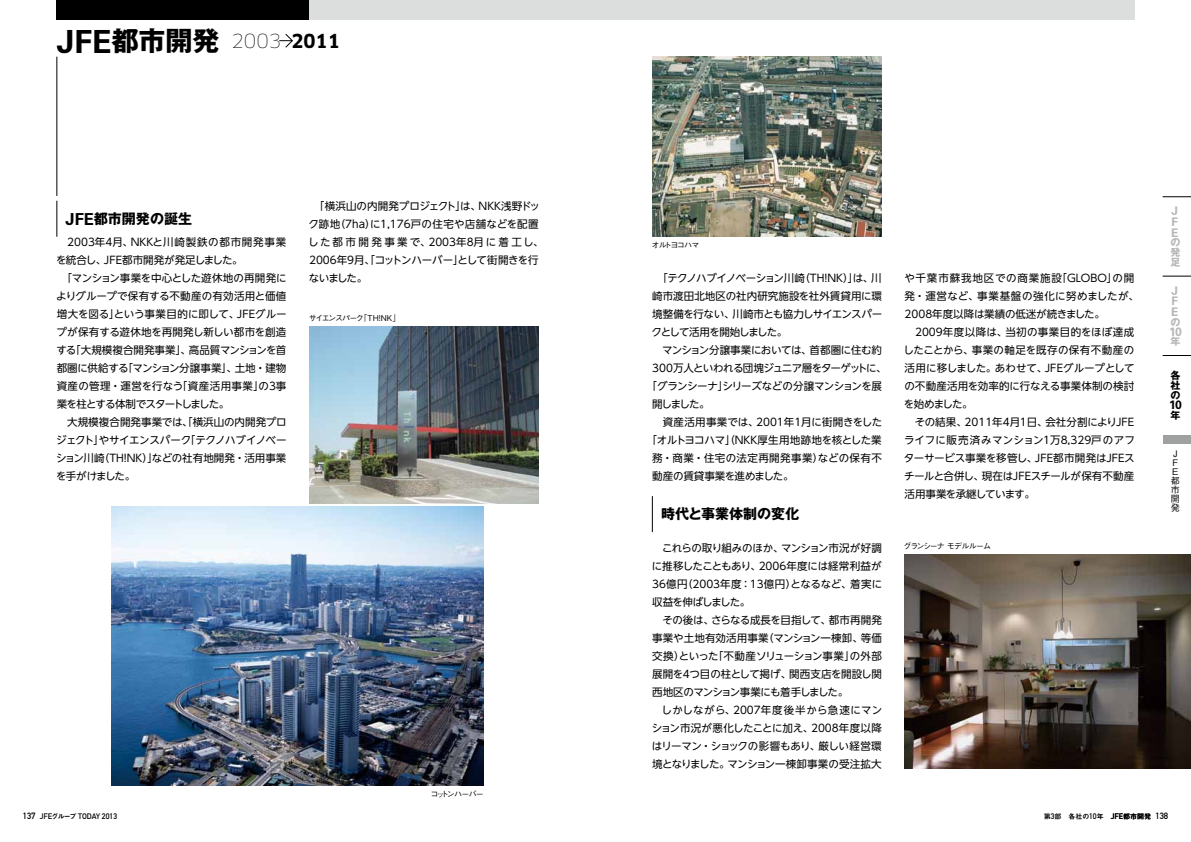
<style>
.page{position:relative;width:1191px;height:842px;background:#fff}
.page>*{position:absolute;margin:0;border:0;box-sizing:border-box;transform-origin:0 0}
.t1{font:700 27px "Gothic MB101 Pro";color:#000}
.t2{font:700 14px "Gothic MB101 Pro";color:#000}
.t3{font:700 12.1px "Univers LT Std";color:#000}
.t4{font:700 12.1px "Univers LT Std";color:#b5b6b6}
.t5{font:700 11.8px/10.8px "Univers LT Std";color:#b5b6b6;text-align:justify}
.t6{font:10.5px/18px "UD Shin Go NT Pro";letter-spacing:-.005em;color:#000;text-align:justify}
.t7{font:10.5px/18px "UD Shin Go NT Pro";letter-spacing:.015em;color:#000}
.t8{font:10.5px "UD Shin Go NT Pro";letter-spacing:-.03em;color:#000}
.t9{font:10.5px "UD Shin Go NT Pro";letter-spacing:-.045em;color:#000}
.t10{font:10.5px "UD Shin Go NT Pro";letter-spacing:-.06em;color:#000}
.t11{font:10.5px "UD Shin Go NT Pro";letter-spacing:.03em;color:#000}
.t12{font:10.5px "UD Shin Go NT Pro";letter-spacing:.035em;color:#000}
.t13{font:10.5px "UD Shin Go NT Pro";letter-spacing:.04em;color:#000}
.t14{font:10.5px "UD Shin Go NT Pro";letter-spacing:-.09em;color:#000}
.t15{font:10.5px "UD Shin Go NT Pro";letter-spacing:-.075em;color:#000}
.t16{font:700 10px/9.9px "Gothic MB101 Pro";color:#b5b6b6;text-align:justify}
.t17{font:700 10px/9.9px "Gothic MB101 Pro";color:#000;text-align:justify}
.t18{font:500 9px/9px "Gothic BBB Pro";color:#000}
.t19{font:500 8px "Gothic BBB Pro";letter-spacing:-.125em;color:#000}
.t20{font:500 8px "Gothic BBB Pro";letter-spacing:-.105em;color:#000}
.t21{font:500 8px "Gothic BBB Pro";letter-spacing:-.155em;color:#000}
.t22{font:7.9px "DIN Mittelschrift Std";letter-spacing:-.01em;color:#000}
.t23{font:7px "Midashi Go Pro MB31";color:#000}
.s1{font-family:"Univers LT Std";font-size:31.9px}
.s2{font-family:"Clan";font-weight:100;font-size:18.9px}
.s3{font-family:"Clan";font-size:18.9px}
.s4{font-family:"Univers LT Std";font-size:16.5px}
.s5{font-size:9px}
.s6{font-family:"Midashi Go Pro MB31";font-size:7px}
.s7{font-size:8px}
.s8{font-family:"DIN Mittelschrift Std";font-size:8px}
.s9{font-family:"DIN Mittelschrift Std";font-size:7.9px}
.s10{font-family:"DIN Mittelschrift Std";font-size:9px}
</style>
<div class="page">
<img style="left:112px;top:507px;width:371px;height:278px">
<svg style="left:279px;top:34px;width:14px;height:14px"></svg>
<hr style="left:57px;top:201px;width:1px;height:36px;background:#000">
<hr style="left:652px;top:496px;width:1px;height:36px;background:#000">
<div style="left:57px;top:0;width:1077px;height:20px;background:#dcdddd"></div>
<div style="left:57px;top:0;width:252px;height:20px;background:#000"></div>
<img style="left:652px;top:57px;width:230px;height:180px">
<img style="left:309px;top:327px;width:230px;height:177px">
<img style="left:904px;top:555px;width:287px;height:214px">
<hr style="left:57px;top:57px;width:1px;height:139px;background:#000">
<div style="left:1162px;top:435px;width:29px;height:8px;background:#9fa0a0"></div>
<svg style="left:1162px;top:355px;width:29px;height:1px"></svg>
<svg style="left:1162px;top:276px;width:29px;height:1px"></svg>
<svg style="left:1162px;top:197px;width:29px;height:1px"></svg>
<h1 class="t1" style="left:57px;top:19px;width:284px"><span class="s1">JFE</span>都市開発 <span class="s2">2003</span> <span class="s3">2011</span></h1>
<h2 class="t2" style="left:65px;top:207px;width:128px"><span class="s4">JFE</span>都市開発の誕生</h2>
<p class="t11" style="left:67px;top:233px;width:221px">2003年4月、NKKと川崎製鉄の都市開発事業</p>
<p class="t6" style="left:56px;top:251px;width:207px">を統合し、JFE都市開発が発足しました。　　</p>
<p class="t6" style="left:62px;top:269px;width:227px">「マンション事業を中心とした遊休地の再開発に</p>
<p class="t7" style="left:56px;top:287px;width:231px">よりグループで保有する不動産の有効活用と価値</p>
<p class="t6" style="left:57px;top:305px;width:231px">増大を図る」という事業目的に即して、JFEグルー</p>
<p class="t6" style="left:56px;top:323px;width:231px">プが保有する遊休地を再開発し新しい都市を創造</p>
<p class="t6" style="left:56px;top:341px;width:232px">する「大規模複合開発事業」、高品質マンションを首</p>
<p class="t8" style="left:57px;top:359px;width:231px">都圏に供給する「マンション分譲事業」、土地・建物</p>
<p class="t12" style="left:57px;top:377px;width:231px">資産の管理・運営を行なう「資産活用事業」の3事</p>
<p class="t14" style="left:57px;top:395px;width:174px">業を柱とする体制でスタートしました。</p>
<p class="t6" style="left:67px;top:413px;width:221px">大規模複合開発事業では、「横浜山の内開発プロ</p>
<p class="t9" style="left:56px;top:431px;width:232px">ジェクト」やサイエンスパーク「テクノハブイノベー</p>
<p class="t6" style="left:56px;top:449px;width:232px">ション川崎（TH!NK）」などの社有地開発・活用事業</p>
<p class="t15" style="left:56px;top:467px;width:81px">を手がけました。</p>
<p class="t6" style="left:308px;top:197px;width:237px;text-align:left;text-indent:6px">「横浜山の内開発プロジェクト」は、NKK浅野ドック跡地（7ha）に1,176戸の住宅や店舗などを配置した都市開発事業で、2003年8月に着工し、<br>2006年9月、「コットンハーバー」として街開きを行ないました。</p>
<p class="t19" style="left:309px;top:312px;width:93px">サイエンスパーク「TH!NK」</p>
<p class="t20" style="left:430px;top:787px;width:55px">コットンハーバー</p>
<p class="t21" style="left:651px;top:239px;width:49px">オルトヨコハマ</p>
<p class="t6" style="left:651px;top:269px;width:232px;text-indent:5px">「テクノハブイノベーション川崎（TH!NK）」は、川崎市渡田北地区の社内研究施設を社外賃貸用に環境整備を行ない、川崎市とも協力しサイエンスパークとして活用を開始しました。</p>
<p class="t8" style="left:662px;top:341px;width:221px">マンション分譲事業においては、首都圏に住む約</p>
<p class="t10" style="left:652px;top:359px;width:236px">300万人といわれる団塊ジュニア層をターゲットに、</p>
<p class="t9" style="left:646px;top:377px;width:237px">「グランシーナ」シリーズなどの分譲マンションを展</p>
<p class="t6" style="left:652px;top:395px;width:59px">開しました。</p>
<p class="t6" style="left:662px;top:413px;width:221px">資産活用事業では、2001年1月に街開きをした</p>
<p class="t8" style="left:646px;top:431px;width:237px">「オルトヨコハマ」（NKK厚生用地跡地を核とした業</p>
<p class="t13" style="left:652px;top:449px;width:231px">務・商業・住宅の法定再開発事業）などの保有不</p>
<p class="t6" style="left:652px;top:467px;width:143px">動産の賃貸事業を進めました。</p>
<h2 class="t2" style="left:661px;top:502px;width:140px">時代と事業体制の変化</h2>
<p class="t6" style="left:652px;top:539px;width:232px;text-indent:10px">これらの取り組みのほか、マンション市況が好調に推移したこともあり、2006年度には経常利益が36億円（2003年度：13億円）となるなど、着実に収益を伸ばしました。</p>
<p class="t6" style="left:652px;top:611px;width:231px;text-indent:10px">その後は、さらなる成長を目指して、都市再開発事業や土地有効活用事業（マンション一棟卸、等価交換）といった「不動産ソリューション事業」の外部展開を4つ目の柱として掲げ、関西支店を開設し関西地区のマンション事業にも着手しました。</p>
<p class="t6" style="left:651px;top:701px;width:232px;text-indent:10px">しかしながら、2007年度後半から急速にマンション市況が悪化したことに加え、2008年度以降はリーマン・ショックの影響もあり、厳しい経営環境となりました。マンション一棟卸事業の受注拡大</p>
<p class="t7" style="left:904px;top:269px;width:236px">や千葉市蘇我地区での商業施設「GLOBO」の開発・運営など、事業基盤の強化に努めましたが、<br>2008年度以降は業績の低迷が続きました。</p>
<p class="t6" style="left:903px;top:323px;width:233px;text-indent:12px">2009年度以降は、当初の事業目的をほぼ達成したことから、事業の軸足を既存の保有不動産の活用に移しました。あわせて、JFEグループとしての不動産活用を効率的に行なえる事業体制の検討を始めました。</p>
<p class="t6" style="left:904px;top:413px;width:232px;text-indent:11px">その結果、2011年4月1日、会社分割によりJFEライフに販売済みマンション1万8,329戸のアフターサービス事業を移管し、JFE都市開発はJFEスチールと合併し、現在はJFEスチールが保有不動産活用事業を承継しています。</p>
<p class="t19" style="left:903px;top:540px;width:89px">グランシーナ モデルルーム</p>
<p class="t5" style="left:1171px;top:206px;width:8px">J F E</p>
<p class="t16" style="left:1170px;top:236px;width:11px">の発足</p>
<p class="t5" style="left:1171px;top:285px;width:8px">J F E</p>
<p class="t16" style="left:1170px;top:316px;width:11px">の</p>
<p class="t4" style="left:1169px;top:324px;width:14px">10</p>
<p class="t16" style="left:1170px;top:335px;width:11px">年</p>
<p class="t17" style="left:1170px;top:369px;width:11px">各社の</p>
<p class="t3" style="left:1169px;top:398px;width:14px">10</p>
<p class="t17" style="left:1170px;top:409px;width:11px">年</p>
<p class="t18" style="left:1170px;top:448px;width:10px">J<br>F<br>E都市開発</p>
<p class="t22" style="left:23px;top:812px;width:96px"><span class="s5">137</span> JFE<span class="s6">グループ</span> TODAY <span class="s7">2013</span></p>
<p class="t23" style="left:1043px;top:811px;width:126px">第<span class="s8">3</span>部 各社の<span class="s8">10</span>年 <span class="s9">JFE</span>都市開発 <span class="s10">138</span></p>
</div>
